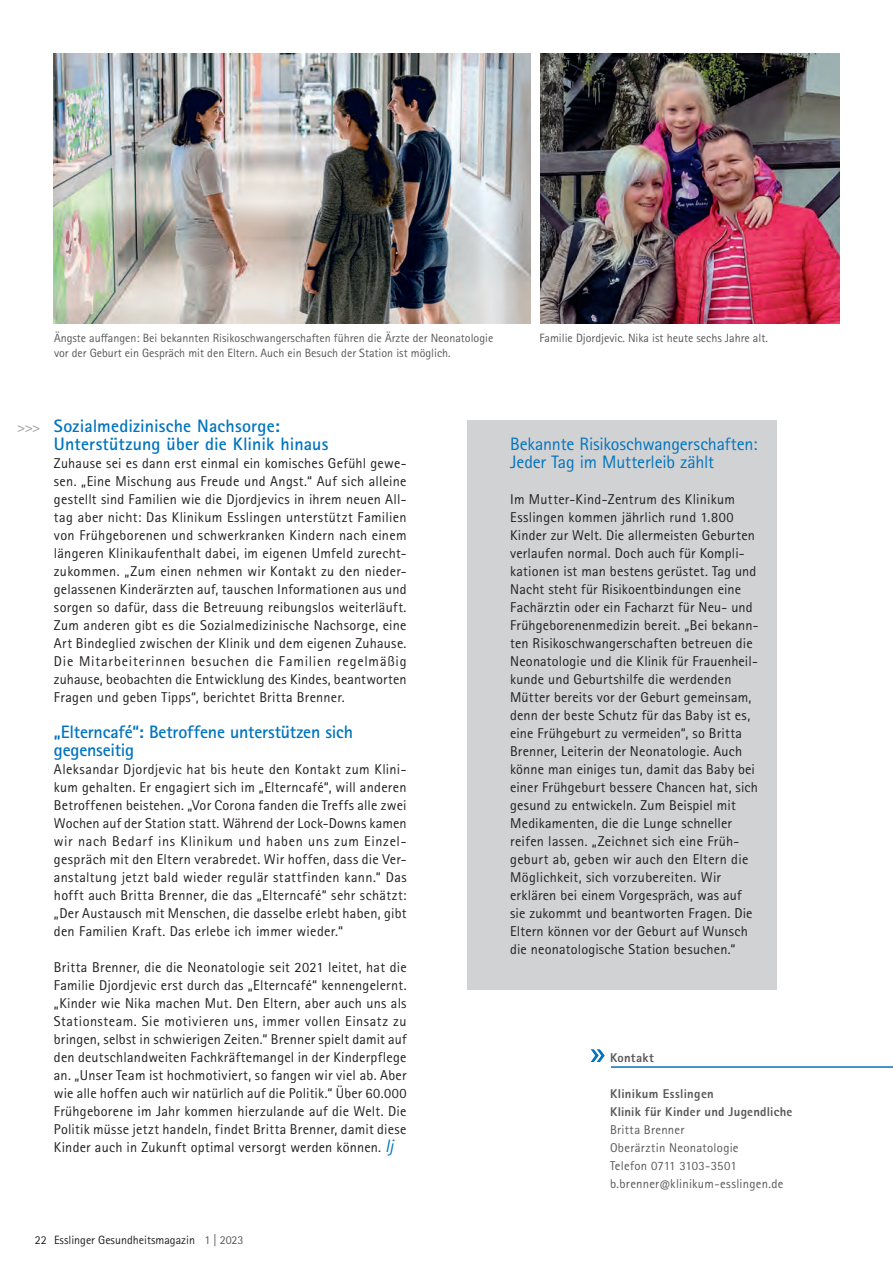
<style>
.page{position:relative;width:893px;height:1263px;background:#fff}
.page>*{position:absolute;margin:0;border:0;box-sizing:border-box;transform-origin:0 0}
.t1{font:700 18px/18px "Rotis Sans Serif Pro";color:#0074be}
.t2{font:18px/18px "Rotis Sans Serif Pro";letter-spacing:-.01em;color:#0074be}
.t3{font:14.25px/18px "Rotis Sans Serif Pro";letter-spacing:.015em;color:#231f20;text-align:justify}
.t4{font:12.75px/18px "Rotis Sans Serif Pro";letter-spacing:.02em;color:#57585a}
.t5{font:800 12.75px/18px "Rotis Sans Serif Pro";letter-spacing:.02em;color:#57585a}
.t6{font:12px/15px "Rotis Sans Serif Pro";color:#57585a}
.t7{font:12px "Rotis Sans Serif Pro";color:#231f20}
.s1{font-weight:400;font-size:14.25px;color:#939598}
.s2{font-style:italic;font-size:18px;color:#0074be}
.s3{color:#57585a}
</style>
<div class="page">
<img style="left:54px;top:54px;width:476px;height:270px">
<svg style="left:591px;top:1049px;width:14px;height:13px"></svg>
<hr style="left:611px;top:1066px;width:282px;height:2px;background:#0074be">
<div style="left:468px;top:420px;width:309px;height:570px;background:#d1d2d4"></div>
<img style="left:540px;top:54px;width:299px;height:270px">
<p class="t6" style="left:54px;top:330px;width:441px">Ängste auffangen: Bei bekannten Risikoschwangerschaften führen die Ärzte der Neonatologie vor der Geburt ein Gespräch mit den Eltern. Auch ein Besuch der Station ist möglich.</p>
<p class="t6" style="left:539px;top:330px;width:230px">Familie Djordjevic. Nika ist heute sechs Jahre alt.</p>
<p class="t1" style="left:54px;top:417px;width:276px;text-indent:-37px"><span class="s1">&gt;&gt;&gt;</span> Sozialmedizinische Nachsorge:<br>Unterstützung über die Klinik hinaus</p>
<p class="t3" style="left:54px;top:454px;width:354px">Zuhause sei es dann erst einmal ein komisches Gefühl gewe&shy;sen. „Eine Mischung aus Freude und Angst.“ Auf sich alleine gestellt sind Familien wie die Djordjevics in ihrem neuen All&shy;tag aber nicht: Das Klinikum Esslingen unterstützt Familien von Frühgeborenen und schwerkranken Kindern nach einem längeren Klinikaufenthalt dabei, im eigenen Umfeld zurecht&shy;zukommen. „Zum einen nehmen wir Kontakt zu den nieder&shy;gelassenen Kinderärzten auf, tauschen Informationen aus und sorgen so dafür, dass die Betreuung reibungslos weiterläuft.<br>Zum anderen gibt es die Sozialmedizinische Nachsorge, eine Art Bindeglied zwischen der Klinik und dem eigenen Zuhause.<br>Die Mitarbeiterinnen besuchen die Familien regelmäßig zuhause, beobachten die Entwicklung des Kindes, beantworten Fragen und geben Tipps“, berichtet Britta Brenner.</p>
<p class="t1" style="left:54px;top:723px;width:301px">„Elterncafé“: Betroffene unterstützen sich gegenseitig</p>
<p class="t3" style="left:54px;top:760px;width:354px">Aleksandar Djordjevic hat bis heute den Kontakt zum Klini&shy;kum gehalten. Er engagiert sich im „Elterncafé“, will anderen Betroffenen beistehen. „Vor Corona fanden die Treffs alle zwei Wochen auf der Station statt. Während der Lock-Downs kamen wir nach Bedarf ins Klinikum und haben uns zum Einzel&shy;gespräch mit den Eltern verabredet. Wir hoffen, dass die Ver&shy;anstaltung jetzt bald wieder regulär stattfinden kann.“ Das hofft auch Britta Brenner, die das „Elterncafé“ sehr schätzt: „Der Austausch mit Menschen, die dasselbe erlebt haben, gibt den Familien Kraft. Das erlebe ich immer wieder.“</p>
<p class="t3" style="left:54px;top:958px;width:354px">Britta Brenner, die die Neonatologie seit 2021 leitet, hat die Familie Djordjevic erst durch das „Elterncafé“ kennengelernt. „Kinder wie Nika machen Mut. Den Eltern, aber auch uns als Stationsteam. Sie motivieren uns, immer vollen Einsatz zu bringen, selbst in schwierigen Zeiten.“ Brenner spielt damit auf den deutschlandweiten Fachkräftemangel in der Kinderpflege an. „Unser Team ist hochmotiviert, so fangen wir viel ab. Aber wie alle hoffen auch wir natürlich auf die Politik.“ Über 60.000<br>Frühgeborene im Jahr kommen hierzulande auf die Welt. Die Politik müsse jetzt handeln, findet Britta Brenner, damit diese Kinder auch in Zukunft optimal versorgt werden können. <span class="s2">lj</span></p>
<p class="t7" style="left:35px;top:1232px;width:210px">22 Esslinger Gesundheitsmagazin <span class="s3">1 | 2023</span></p>
<p class="t2" style="left:510px;top:435px;width:249px">Bekannte Risikoschwangerschaften:<br>Jeder Tag im Mutterleib zählt</p>
<p class="t3" style="left:510px;top:490px;width:250px;text-align:left">Im Mutter-Kind-Zentrum des Klinikum Esslingen kommen jährlich rund 1.800<br>Kinder zur Welt. Die allermeisten Geburten verlaufen normal. Doch auch für Kompli&shy;kationen ist man bestens gerüstet. Tag und Nacht steht für Risikoentbindungen eine Fachärztin oder ein Facharzt für Neu- und Frühgeborenenmedizin bereit. „Bei bekann&shy;ten Risikoschwangerschaften betreuen die Neonatologie und die Klinik für Frauenheil&shy;kunde und Geburtshilfe die werdenden Mütter bereits vor der Geburt gemeinsam, denn der beste Schutz für das Baby ist es, eine Frühgeburt zu vermeiden“, so Britta Brenner, Leiterin der Neonatologie. Auch könne man einiges tun, damit das Baby bei einer Frühgeburt bessere Chancen hat, sich gesund zu entwickeln. Zum Beispiel mit Medikamenten, die die Lunge schneller reifen lassen. „Zeichnet sich eine Früh&shy;geburt ab, geben wir auch den Eltern die Möglichkeit, sich vorzubereiten. Wir erklären bei einem Vorgespräch, was auf sie zukommt und beantworten Fragen. Die Eltern können vor der Geburt auf Wunsch die neonatologische Station besuchen.“</p>
<p class="t5" style="left:610px;top:1048px;width:45px">Kontakt</p>
<p class="t5" style="left:610px;top:1084px;width:184px">Klinikum Esslingen<br>Klinik für Kinder und Jugendliche</p>
<p class="t4" style="left:610px;top:1121px;width:175px">Britta Brenner<br>Oberärztin Neonatologie<br>Telefon 0711 3103-3501 b.brenner@klinikum-esslingen.de</p>
</div>
